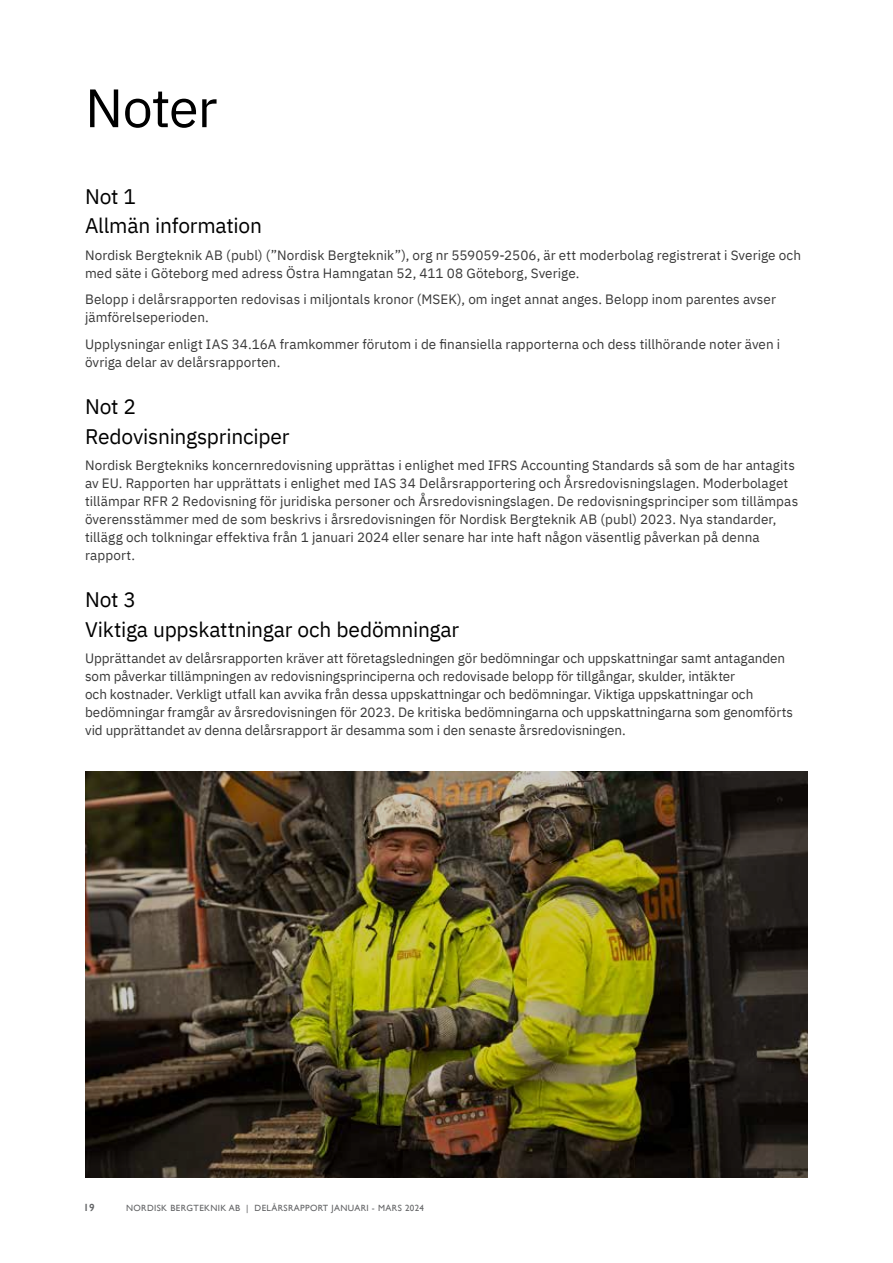
<style>
.page{position:relative;width:893px;height:1263px;background:#fff}
.page>*{position:absolute;margin:0;border:0;box-sizing:border-box;transform-origin:0 0}
.t1{font:54px "IBM Plex Sans";letter-spacing:-.02em;color:#000}
.t2{font:21px/29.7px "IBM Plex Sans";letter-spacing:-.01em;color:#000}
.t3{font:13.5px/18px "IBM Plex Sans";color:#383838}
.t4{font:600 10.5px "Gill Sans";color:#636466}
.t5{font:9px "Gill Sans";letter-spacing:.04em;color:#636466}
</style>
<div class="page">
<img style="left:85px;top:772px;width:723px;height:406px">
<h1 class="t1" style="left:85px;top:67px;width:134px">Noter</h1>
<h2 class="t2" style="left:85px;top:180px;width:178px">Not 1<br>Allmän information</h2>
<p class="t3" style="left:85px;top:245px;width:717px">Nordisk Bergteknik AB (publ) (”Nordisk Bergteknik”), org nr 559059-2506, är ett moderbolag registrerat i Sverige och med säte i Göteborg med adress Östra Hamngatan 52, 411 08 Göteborg, Sverige.</p>
<p class="t3" style="left:85px;top:290px;width:692px">Belopp i delårsrapporten redovisas i miljontals kronor (MSEK), om inget annat anges. Belopp inom parentes avser jämförelseperioden.</p>
<p class="t3" style="left:85px;top:334px;width:697px">Upplysningar enligt IAS 34.16A framkommer förutom i de finansiella rapporterna och dess tillhörande noter även i övriga delar av delårsrapporten.</p>
<h2 class="t2" style="left:85px;top:390px;width:206px">Not 2<br>Redovisningsprinciper</h2>
<p class="t3" style="left:85px;top:455px;width:715px">Nordisk Bergtekniks koncernredovisning upprättas i enlighet med IFRS Accounting Standards så som de har antagits av EU. Rapporten har upprättats i enlighet med IAS 34 Delårsrapportering och Årsredovisningslagen. Moderbolaget tillämpar RFR 2 Redovisning för juridiska personer och Årsredovisningslagen. De redovisningsprinciper som tillämpas överensstämmer med de som beskrivs i årsredovisningen för Nordisk Bergteknik AB (publ) 2023. Nya standarder, tillägg och tolkningar effektiva från 1 januari 2024 eller senare har inte haft någon väsentlig påverkan på denna rapport.</p>
<h2 class="t2" style="left:85px;top:583px;width:376px">Not 3<br>Viktiga uppskattningar och bedömningar</h2>
<p class="t3" style="left:85px;top:648px;width:710px">Upprättandet av delårsrapporten kräver att företagsledningen gör bedömningar och uppskattningar samt antaganden som påverkar tillämpningen av redovisningsprinciperna och redovisade belopp för tillgångar, skulder, intäkter<br>och kostnader. Verkligt utfall kan avvika från dessa uppskattningar och bedömningar. Viktiga uppskattningar och bedömningar framgår av årsredovisningen för 2023. De kritiska bedömningarna och uppskattningarna som genomförts vid upprättandet av denna delårsrapport är desamma som i den senaste årsredovisningen.</p>
<p class="t4" style="left:84px;top:1201px;width:13px">19</p>
<p class="t5" style="left:126px;top:1203px;width:299px">NORDISK BERGTEKNIK AB | DELÅRSRAPPORT JANUARI - MARS 2024</p>
</div>
